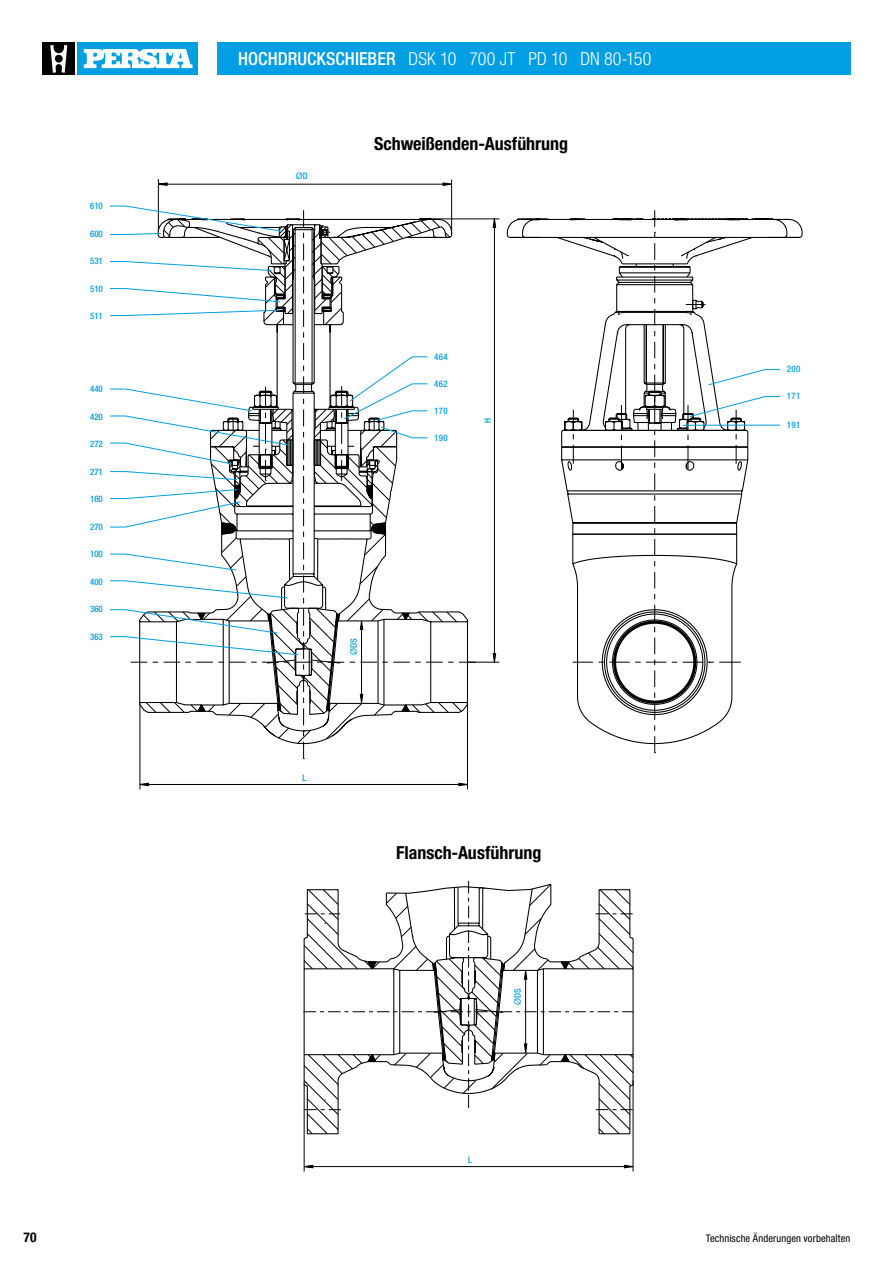
<style>
.page{position:relative;width:893px;height:1263px;background:#fff}
.page>*{position:absolute;margin:0;border:0;box-sizing:border-box;transform-origin:0 0}
.t1{font:700 condensed 18px "Helvetica Neue LT Pro";color:#000}
.t2{font:300 condensed 18px "Helvetica Neue LT Pro";letter-spacing:.005em;color:#fff}
.t3{font:700 condensed 13.5px "Helvetica Neue LT Pro";color:#000}
.t4{font:condensed 10.5px "Helvetica Neue LT Pro";letter-spacing:.01em;color:#000}
.t5{font:500 condensed 9px "Helvetica Neue LT Pro";letter-spacing:-.01em;color:#009ee3}
.t6{font:9px "Arial";color:#009ee3}
.s1{font-weight:500}
.s2{font-family:"Helvetica Neue LT Pro";font-weight:500;font-stretch:condensed}
.s3{font-family:"Arial";font-weight:400;font-stretch:normal}
</style>
<div class="page">
<svg style="left:506px;top:234px;width:297px;height:520px"></svg>
<svg style="left:303px;top:883px;width:331px;height:289px"></svg>
<svg style="left:110px;top:179px;width:390px;height:611px"></svg>
<svg style="left:516px;top:210px;width:264px;height:323px"></svg>
<hr style="left:683px;top:425px;width:82px;height:1px;background:#009ee3">
<div style="left:43px;top:43px;width:32px;height:32px;background:#000"></div>
<svg style="left:50px;top:45px;width:17px;height:28px"></svg>
<div style="left:77px;top:43px;width:121px;height:32px;background:#009ee3"></div>
<svg style="left:84px;top:49px;width:109px;height:19px"></svg>
<div style="left:217px;top:43px;width:633px;height:32px;background:#009ee3"></div>
<h1 class="t2" style="left:238px;top:48px;width:415px"><span class="s1">HOCHDRUCKSCHIEBER</span> DSK 10 700 JT PD 10 DN 80-150</h1>
<p class="t5" style="left:90px;top:201px;width:14px">610</p>
<p class="t5" style="left:90px;top:228px;width:14px">600</p>
<p class="t5" style="left:90px;top:256px;width:14px">531</p>
<p class="t5" style="left:90px;top:283px;width:14px">510</p>
<p class="t5" style="left:90px;top:311px;width:14px">511</p>
<p class="t5" style="left:90px;top:383px;width:14px">440</p>
<p class="t5" style="left:90px;top:411px;width:14px">420</p>
<p class="t5" style="left:90px;top:438px;width:14px">272</p>
<p class="t5" style="left:90px;top:466px;width:14px">271</p>
<p class="t5" style="left:90px;top:494px;width:14px">160</p>
<p class="t5" style="left:90px;top:521px;width:14px">270</p>
<p class="t5" style="left:90px;top:549px;width:14px">100</p>
<p class="t5" style="left:90px;top:576px;width:14px">400</p>
<p class="t5" style="left:90px;top:604px;width:14px">360</p>
<p class="t5" style="left:90px;top:631px;width:14px">363</p>
<p class="t6" style="left:296px;top:170px;width:14px">Ø<span class="s2">D</span></p>
<h1 class="t1" style="left:374px;top:133px;width:196px">Schweißenden-Ausführung</h1>
<p class="t5" style="left:434px;top:351px;width:15px">464</p>
<p class="t5" style="left:434px;top:378px;width:15px">462</p>
<p class="t5" style="left:434px;top:405px;width:15px">170</p>
<p class="t5" style="left:434px;top:432px;width:15px">190</p>
<p class="t5" style="left:482px;top:423px;width:7px;rotate:-90deg">H</p>
<p class="t5" style="left:348px;top:655px;width:18px;rotate:-90deg"><span class="s3">Ø</span>DS</p>
<p class="t5" style="left:302px;top:772px;width:5px">L</p>
<h1 class="t1" style="left:396px;top:841px;width:147px">Flansch-Ausführung</h1>
<p class="t5" style="left:512px;top:1004px;width:18px;rotate:-90deg"><span class="s3">Ø</span>DS</p>
<p class="t5" style="left:468px;top:1154px;width:5px">L</p>
<p class="t5" style="left:787px;top:364px;width:15px">200</p>
<p class="t5" style="left:787px;top:391px;width:15px">171</p>
<p class="t5" style="left:787px;top:419px;width:15px">191</p>
<h2 class="t3" style="left:23px;top:1229px;width:15px">70</h2>
<p class="t4" style="left:706px;top:1232px;width:146px">Technische Änderungen vorbehalten</p>
</div>
